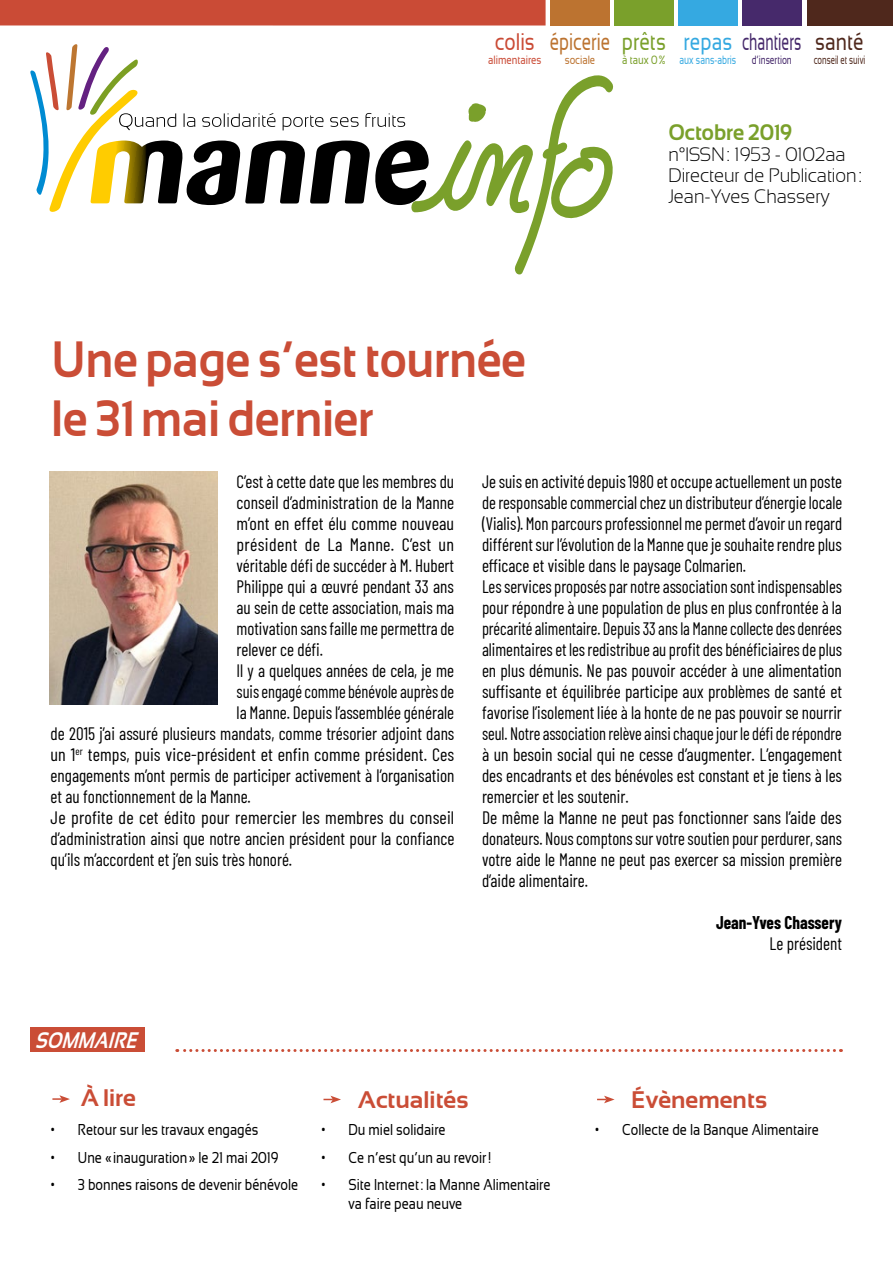
<style>
.page{position:relative;width:893px;height:1263px;background:#fff}
.page>*{position:absolute;margin:0;border:0;box-sizing:border-box;transform-origin:0 0}
.Titre_28pt{font:700 51px/58.5px "Sansation";color:#ca4d36;scale:.9 1}
.t1{font:700 24px "Sansation";color:#ca4d36}
.t2{font:24px "Sansation";color:#46296b;scale:.59 1}
.t3{font:24px "Sansation";color:#bc7330;scale:.71 1}
.t4{font:24px "Sansation";color:#4f281c;scale:.8 1}
.t5{font:24px "Sansation";color:#7aa02b;scale:.8 1}
.t6{font:24px "Sansation";color:#ca4b36;scale:.8 1}
.t7{font:700 22.5px "Sansation";color:#7aa02b;scale:.93 1}
.sous_titre___fond{font:italic 700 22.5px "Sansation";color:#fff;scale:.82 1}
.t8{font:300 19.5px/21px "Sansation";color:#000;scale:.93 1}
.Texte_justifié{font:18px/21px "Barlow Condensed";color:#000;text-align:justify;scale:.93 1}
.Texte_justifié-2{font:18px/21px "Barlow Condensed";color:#000;text-align:justify;scale:.95 1}
.Texte_justifié-3{font:18px/21px "Barlow Condensed";color:#000;text-align:justify}
.Texte_justifié-4{font:18px/21px "Barlow Condensed";color:#000;text-align:justify;scale:.94 1}
.Texte_justifié-5{font:18px "Barlow Condensed";color:#000;scale:.96 1}
.Texte_justifié-6{font:18px "Barlow Condensed";color:#000;scale:.91 1}
.Texte_justifié-7{font:700 18px "Barlow Condensed";color:#000;scale:.95 1}
.t9{font:15.75px/18.9px "Sansation";color:#000;scale:.82 1}
.t10{font:12px "Sansation";color:#4f281c;scale:.65 1}
.t11{font:12px "Sansation";color:#35a9e1;scale:.71 1}
.t12{font:12px "Sansation";color:#ca4b36;scale:.8 1}
.t13{font:12px "Sansation";color:#46296b;scale:.7 1}
.t14{font:12px "Sansation";color:#7aa02b;scale:.8 1}
.t15{font:12px "Sansation";color:#bc7330;scale:.8 1}
.s1{color:#35a9e1}
</style>
<div class="page">
<svg style="left:30px;top:44px;width:584px;height:231px"></svg>
<div style="left:0;top:0;width:546px;height:26px;background:#ca4b36"></div>
<div style="left:550px;top:0;width:60px;height:26px;background:#bc7330"></div>
<div style="left:614px;top:0;width:60px;height:26px;background:#7aa02b"></div>
<div style="left:678px;top:0;width:60px;height:26px;background:#35a9e1"></div>
<div style="left:742px;top:0;width:60px;height:26px;background:#46296b"></div>
<div style="left:807px;top:0;width:86px;height:26px;background:#4f281c"></div>
<img style="left:50px;top:471px;width:167px;height:233px">
<svg style="left:52px;top:1095px;width:18px;height:8px"></svg>
<svg style="left:177px;top:1049px;width:657px;height:3px"></svg>
<svg style="left:323px;top:1096px;width:18px;height:7px"></svg>
<svg style="left:597px;top:1096px;width:18px;height:7px"></svg>
<div style="left:30px;top:1027px;width:115px;height:25px;background:#ca4d36"></div>
<p class="t6" style="left:495px;top:29px;width:51px">colis</p>
<p class="t12" style="left:488px;top:53px;width:68px">alimentaires</p>
<p class="t3" style="left:550px;top:29px;width:87px">épicerie</p>
<p class="t15" style="left:565px;top:53px;width:40px">sociale</p>
<p class="t5" style="left:622px;top:29px;width:57px">prêts</p>
<p class="t14" style="left:622px;top:53px;width:56px">à taux 0%</p>
<p class="t11" style="left:680px;top:53px;width:81px">aux sans-abris</p>
<p class="t2" style="left:684px;top:29px;width:201px"><span class="s1">repas</span> chantiers</p>
<p class="t13" style="left:752px;top:53px;width:59px">d’insertion</p>
<p class="t4" style="left:815px;top:29px;width:62px">santé</p>
<p class="t10" style="left:814px;top:53px;width:81px">conseil et suivi</p>
<p class="t7" style="left:668px;top:120px;width:134px">Octobre 2019</p>
<p class="t8" style="left:668px;top:144px;width:192px">n°ISSN: 1953 - 0102aa</p>
<p class="t8" style="left:668px;top:165px;width:210px">Directeur de Publication:<br>Jean-Yves Chassery</p>
<p class="Titre_28pt" style="left:52px;top:330px;width:528px">Une page s’est tournée le 31 mai dernier</p>
<p class="Texte_justifié-2" style="left:237px;top:470px;width:231px">C’est à cette date que les membres du conseil d’administration de la Manne m’ont en effet élu comme nouveau président de La Manne. C’est un véritable défi de succéder à M. Hubert Philippe qui a œuvré pendant 33 ans au sein de cette association, mais ma motivation sans faille me permettra de relever ce défi.</p>
<p class="Texte_justifié-2" style="left:237px;top:659px;width:230px">Il y a quelques années de cela, je me</p>
<p class="Texte_justifié-6" style="left:237px;top:679px;width:241px">suis engagé comme bénévole auprès de</p>
<p class="Texte_justifié-2" style="left:237px;top:701px;width:231px">la Manne. Depuis l’assemblée générale</p>
<p class="Texte_justifié-2" style="left:51px;top:722px;width:427px">de 2015 j’ai assuré plusieurs mandats, comme trésorier adjoint dans</p>
<p class="Texte_justifié-3" style="left:51px;top:743px;width:405px">un 1<sup>er</sup> temps, puis vice-président et enfin comme président. Ces</p>
<p class="Texte_justifié-5" style="left:51px;top:763px;width:422px">engagements m’ont permis de participer activement à l’organisation</p>
<p class="Texte_justifié-2" style="left:51px;top:785px;width:212px">et au fonctionnement de la Manne.</p>
<p class="Texte_justifié-3" style="left:51px;top:806px;width:405px">Je profite de cet édito pour remercier les membres du conseil d’administration ainsi que notre ancien président pour la confiance qu’ils m’accordent et j’en suis très honoré.</p>
<p class="Texte_justifié-4" style="left:482px;top:470px;width:385px">Je suis en activité depuis 1980 et occupe actuellement un poste de responsable commercial chez un distributeur d’énergie locale (Vialis). Mon parcours professionnel me permet d’avoir un regard différent sur l’évolution de la Manne que je souhaite rendre plus efficace et visible dans le paysage Colmarien.</p>
<p class="Texte_justifié" style="left:482px;top:575px;width:389px">Les services proposés par notre association sont indispensables pour répondre à une population de plus en plus confrontée à la précarité alimentaire. Depuis 33 ans la Manne collecte des denrées alimentaires et les redistribue au profit des bénéficiaires de plus en plus démunis. Ne pas pouvoir accéder à une alimentation suffisante et équilibrée participe aux problèmes de santé et favorise l’isolement liée à la honte de ne pas pouvoir se nourrir seul. Notre association relève ainsi chaque jour le défi de répondre à un besoin social qui ne cesse d’augmenter. L’engagement des encadrants et des bénévoles est constant et je tiens à les remercier et les soutenir.</p>
<p class="Texte_justifié-3" style="left:482px;top:806px;width:362px">De même la Manne ne peut pas fonctionner sans l’aide des donateurs. Nous comptons sur votre soutien pour perdurer, sans votre aide le Manne ne peut pas exercer sa mission première d’aide alimentaire.</p>
<p class="Texte_justifié-7" style="left:716px;top:910px;width:134px">Jean-Yves Chassery</p>
<p class="Texte_justifié-2" style="left:770px;top:932px;width:78px">Le président</p>
<p class="sous_titre___fond" style="left:35px;top:1027px;width:134px">SOMMAIRE</p>
<p class="t1" style="left:81px;top:1085px;width:57px">À lire</p>
<p class="t9" style="left:51px;top:1120px;width:255px">• Retour sur les travaux engagés</p>
<p class="t9" style="left:51px;top:1148px;width:279px">• Une « inauguration» le 21 mai 2019</p>
<p class="t9" style="left:51px;top:1175px;width:303px">• 3 bonnes raisons de devenir bénévole</p>
<p class="t1" style="left:358px;top:1086px;width:112px">Actualités</p>
<p class="t1" style="left:631px;top:1086px;width:137px">Évènements</p>
<p class="t9" style="left:321px;top:1120px;width:153px">• Du miel solidaire</p>
<p class="t9" style="left:321px;top:1148px;width:208px">• Ce n’est qu’un au revoir!</p>
<p class="t9" style="left:348px;top:1175px;width:248px;text-indent:-27px">• Site Internet: la Manne Alimentaire va faire peau neuve</p>
<p class="t9" style="left:595px;top:1120px;width:274px">• Collecte de la Banque Alimentaire</p>
</div>
